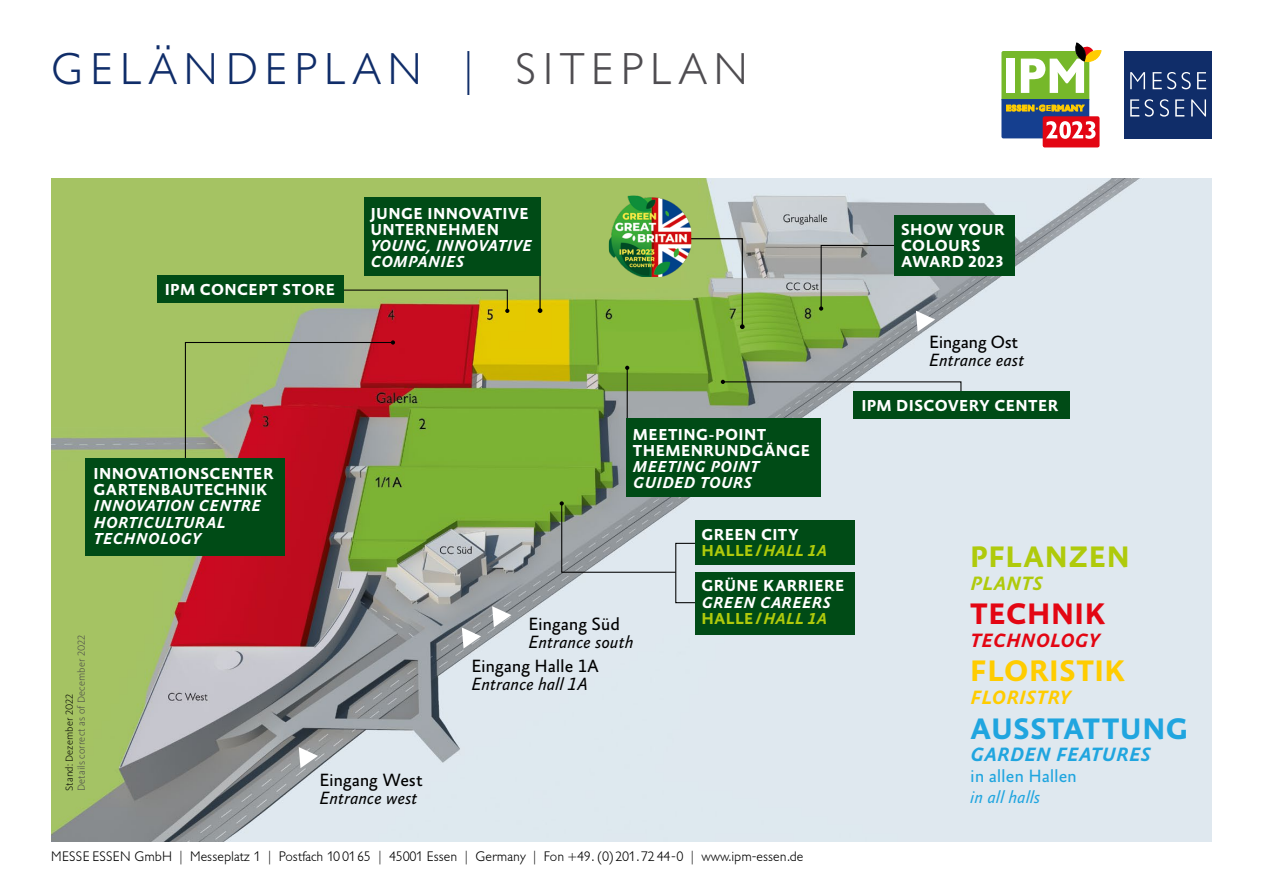
<style>
.page{position:relative;width:1263px;height:893px;background:#fff}
.page>*{position:absolute;margin:0;border:0;box-sizing:border-box;transform-origin:0 0}
.t1{font:300 44.1px "Gill Sans BQ";letter-spacing:.15em;color:#102d69}
.t2{font:700 30.15px "Absara Sans TF";letter-spacing:.015em;color:#20a5df}
.t3{font:700 30.15px "Absara Sans TF";letter-spacing:.02em;color:#fc0}
.t4{font:700 30.15px "Absara Sans TF";letter-spacing:.005em;color:#afca0b}
.t5{font:700 30.15px "Absara Sans TF";letter-spacing:.015em;color:#e30613}
.t6{font:italic 700 19.5px "Absara Sans TF";letter-spacing:.02em;color:#20a5df}
.t7{font:italic 700 19.5px "Absara Sans TF";letter-spacing:.01em;color:#e30613}
.t8{font:italic 700 19.5px "Absara Sans TF";letter-spacing:.015em;color:#fc0}
.t9{font:italic 700 19.5px "Absara Sans TF";letter-spacing:.02em;color:#afca0b}
.t10{font:italic 18px "Absara Sans TF";letter-spacing:-.005em;color:#000}
.t11{font:18px "Absara Sans TF";letter-spacing:-.01em;color:#000}
.t12{font:18px "Absara Sans TF";letter-spacing:-.01em;color:#20a5df}
.t13{font:italic 18px "Absara Sans TF";letter-spacing:-.005em;color:#20a5df}
.t14{font:700 16.2px/16.2px "Absara Sans TF";letter-spacing:.025em;color:#fff}
.t15{font:italic 700 16.2px/16.2px "Absara Sans TF";letter-spacing:.02em;color:#fff}
.t16{font:300 13.65px "Gill Sans BQ";color:#000}
.t17{font:300 10.5px "Kievit OT";letter-spacing:.005em;color:#4a4a49}
.t18{font:300 10.5px "Kievit OT";letter-spacing:.005em;color:#000}
.s1{color:#4f4d51}
.s2{color:#afca0b}
.s3{font-style:italic;color:#afca0b}
.s4{font-style:normal;color:#afca0b}
</style>
<div class="page">
<img style="left:51px;top:179px;width:1161px;height:663px">
<div style="left:1124px;top:51px;width:88px;height:88px;background:#102d69"></div>
<svg style="left:1130px;top:72px;width:76px;height:17px"></svg>
<svg style="left:1130px;top:99px;width:76px;height:18px"></svg>
<div style="left:1043px;top:116px;width:56px;height:31px;background:#e30613;border-radius:2px"></div>
<svg style="left:1001px;top:42px;width:100px;height:97px"></svg>
<svg style="left:462px;top:627px;width:19px;height:22px"></svg>
<svg style="left:492px;top:606px;width:19px;height:21px"></svg>
<svg style="left:916px;top:311px;width:19px;height:21px"></svg>
<svg style="left:299px;top:747px;width:19px;height:21px"></svg>
<svg style="left:286px;top:289px;width:223px;height:24px;background:#a7944e"></svg>
<svg style="left:184px;top:340px;width:211px;height:122px;background:#a86e5b"></svg>
<svg style="left:819px;top:244px;width:88px;height:67px;background:#a6b0a0"></svg>
<div style="left:894px;top:215px;width:121px;height:61px;background:#004b16"></div>
<svg style="left:721px;top:380px;width:241px;height:32px;background:#a1ada4"></svg>
<hr style="left:627px;top:368px;width:1px;height:75px;background:#000">
<svg style="left:625px;top:366px;width:4px;height:4px"></svg>
<svg style="left:560px;top:501px;width:117px;height:72px;background:#a9b1b1"></svg>
<div style="left:675px;top:543px;width:78px;height:60px;border:1px solid #000"></div>
<div style="left:695px;top:572px;width:160px;height:62px;background:#004b16"></div>
<div style="left:695px;top:520px;width:160px;height:44px;background:#004b16"></div>
<div style="left:853px;top:391px;width:217px;height:28px;background:#004b16"></div>
<div style="left:157px;top:276px;width:187px;height:27px;background:#004b16"></div>
<svg style="left:641px;top:238px;width:104px;height:91px;background:#96b962"></svg>
<hr style="left:539px;top:229px;width:2px;height:82px;background:#000">
<svg style="left:538px;top:308px;width:4px;height:5px"></svg>
<img style="left:609px;top:195px;width:82px;height:82px">
<div style="left:364px;top:197px;width:177px;height:79px;background:#004b16"></div>
<div style="left:85px;top:458px;width:200px;height:98px;background:#004b16"></div>
<div style="left:626px;top:418px;width:195px;height:79px;background:#004b16"></div>
<h1 class="t1" style="left:51px;top:44px;width:698px">GELÄNDEPLAN | <span class="s1">SITEPLAN</span></h1>
<p class="t14" style="left:165px;top:282px;width:172px">IPM CONCEPT STORE</p>
<p class="t14" style="left:370px;top:206px;width:160px">JUNGE INNOVATIVE<br>UNTERNEHMEN</p>
<p class="t15" style="left:370px;top:238px;width:163px">YOUNG, INNOVATIVE<br>COMPANIES</p>
<p class="t14" style="left:94px;top:466px;width:181px">INNOVATIONSCENTER<br>GARTENBAUTECHNIK</p>
<p class="t15" style="left:94px;top:499px;width:169px">INNOVATION CENTRE<br>HORTICULTURAL<br>TECHNOLOGY</p>
<p class="t17" style="left:75px;top:791px;width:158px;rotate:-90deg">Details correct as of December 2022</p>
<p class="t18" style="left:63px;top:791px;width:99px;rotate:-90deg">Stand: Dezember 2022</p>
<p class="t11" style="left:319px;top:770px;width:105px">Eingang West</p>
<p class="t10" style="left:319px;top:788px;width:100px">Entrance west</p>
<p class="t14" style="left:633px;top:427px;width:179px">MEETING-POINT<br>THEMENRUNDGÄNGE</p>
<p class="t15" style="left:633px;top:459px;width:128px">MEETING POINT<br>GUIDED TOURS</p>
<p class="t11" style="left:528px;top:614px;width:93px">Eingang Süd</p>
<p class="t10" style="left:528px;top:632px;width:106px">Entrance south</p>
<p class="t11" style="left:471px;top:657px;width:129px">Eingang Halle 1A</p>
<p class="t10" style="left:471px;top:675px;width:119px">Entrance hall 1A</p>
<p class="t14" style="left:701px;top:527px;width:127px">GREEN CITY<br><span class="s2">HALLE/</span><span class="s3">HALL 1A</span></p>
<p class="t14" style="left:701px;top:579px;width:145px">GRÜNE KARRIERE</p>
<p class="t15" style="left:701px;top:595px;width:131px">GREEN CAREERS<br><span class="s4">HALLE/</span><span class="s2">HALL 1A</span></p>
<p class="t16" style="left:51px;top:848px;width:754px">MESSE ESSEN GmbH | Messeplatz 1 | Postfach 10 0165 | 45001 Essen | Germany | Fon +49. (0)201. 72 44-0 | www.ipm-essen.de</p>
<p class="t14" style="left:901px;top:222px;width:105px">SHOW YOUR<br>COLOURS<br>AWARD 2023</p>
<p class="t11" style="left:929px;top:332px;width:91px">Eingang Ost</p>
<p class="t10" style="left:929px;top:350px;width:97px">Entrance east</p>
<p class="t14" style="left:861px;top:398px;width:198px">IPM DISCOVERY CENTER</p>
<h2 class="t4" style="left:970px;top:541px;width:161px">PFLANZEN</h2>
<p class="t9" style="left:970px;top:573px;width:74px">PLANTS</p>
<h2 class="t5" style="left:970px;top:598px;width:137px">TECHNIK</h2>
<p class="t7" style="left:970px;top:630px;width:130px">TECHNOLOGY</p>
<h2 class="t3" style="left:970px;top:656px;width:156px">FLORISTIK</h2>
<p class="t8" style="left:970px;top:687px;width:101px">FLORISTRY</p>
<h2 class="t2" style="left:970px;top:713px;width:219px">AUSSTATTUNG</h2>
<p class="t6" style="left:970px;top:744px;width:182px">GARDEN FEATURES</p>
<p class="t12" style="left:970px;top:767px;width:108px">in allen Hallen</p>
<p class="t13" style="left:970px;top:788px;width:71px">in all halls</p>
</div>
